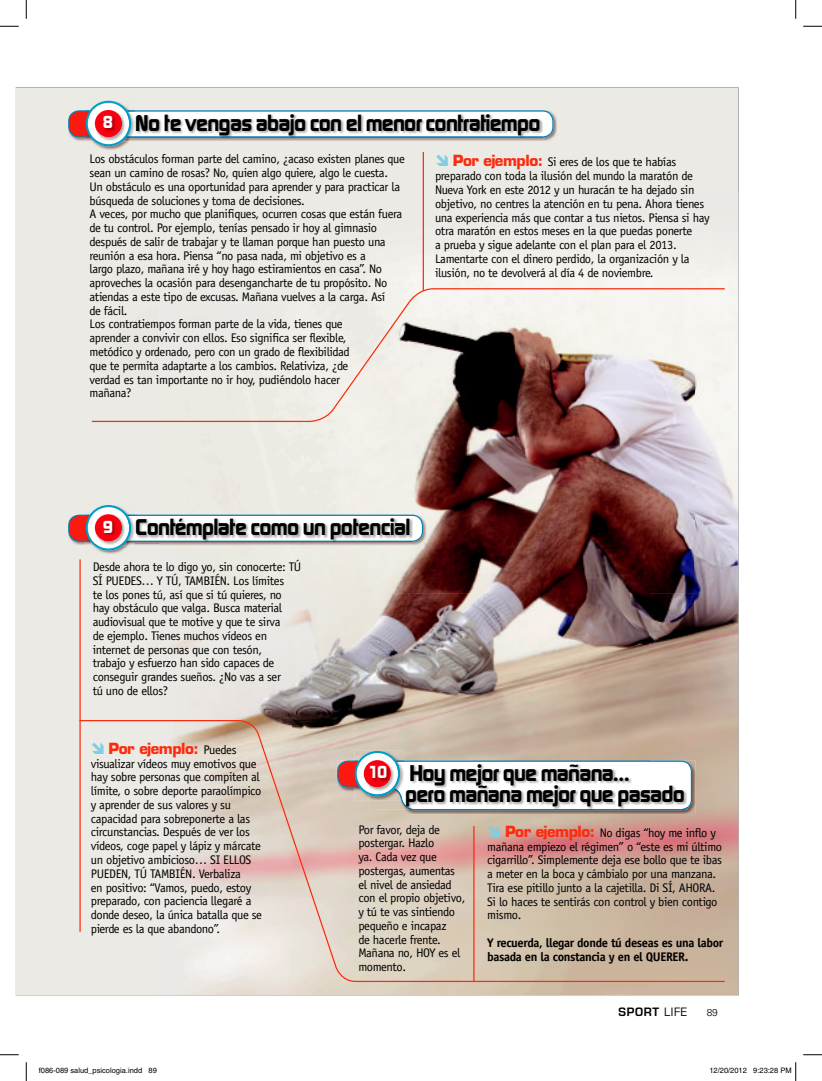
<style>
.page{position:relative;width:822px;height:1081px;background:#fff}
.page>*{position:absolute;margin:0;border:0;box-sizing:border-box;transform-origin:0 0}
.t1{font:700 23.75px/20.8px "Digital Sans EFOP";letter-spacing:-.03em;color:#000}
.t2{font:700 15px "Eurostile";letter-spacing:-.03em;color:#fc2c0e}
.t3{font:12.5px/13.8px "Officina Sans";letter-spacing:-.03em;color:#000}
.t4{font:700 12.5px/13.8px "Officina Sans";letter-spacing:-.03em;color:#000}
.t5{font:600 11.25px "Eurostile";letter-spacing:.05em;color:#000}
.t6{font:300 10px "Univers";color:#000}
.t7{font:7.5px "Helvetica";color:#000}
.s1{font-size:18.25px;color:#fff}
.s2{font-family:"Eurostile";font-weight:700;font-size:15px;color:#fc2c0e}
.s3{font-family:"Officina Sans";font-weight:400;font-size:12.5px;color:#000}
.s4{font-weight:400}
</style>
<div class="page">
<div style="left:16px;top:88px;width:722px;height:906px;background:#ebeae5"></div>
<img style="left:158px;top:261px;width:535px;height:287px">
<img style="left:693px;top:268px;width:45px;height:726px">
<img style="left:211px;top:714px;width:36px;height:280px">
<img style="left:387px;top:548px;width:306px;height:45px">
<img style="left:292px;top:593px;width:178px;height:126px">
<img style="left:470px;top:593px;width:179px;height:126px">
<img style="left:649px;top:593px;width:44px;height:401px">
<img style="left:247px;top:686px;width:45px;height:308px">
<img style="left:98px;top:100px;width:25px;height:50px">
<svg style="left:68px;top:101px;width:485px;height:45px"></svg>
<img style="left:104px;top:114px;width:18px;height:23px">
<hr style="left:422px;top:152px;width:2px;height:138px;background:#fc2c0e">
<hr style="left:79px;top:559px;width:2px;height:372px;background:#fc2c0e">
<svg style="left:91px;top:287px;width:635px;height:135px"></svg>
<svg style="left:79px;top:719px;width:647px;height:263px"></svg>
<img style="left:98px;top:550px;width:25px;height:4px">
<svg style="left:68px;top:505px;width:355px;height:45px"></svg>
<img style="left:103px;top:518px;width:19px;height:23px">
<img style="left:337px;top:760px;width:358px;height:53px">
<svg style="left:337px;top:750px;width:355px;height:60px"></svg>
<img style="left:370px;top:763px;width:21px;height:24px">
<img style="left:171px;top:593px;width:193px;height:89px">
<img style="left:91px;top:305px;width:67px;height:75px">
<img style="left:158px;top:275px;width:163px;height:103px">
<svg style="left:0;top:25px;width:19px;height:2px"></svg>
<svg style="left:803px;top:25px;width:18px;height:2px"></svg>
<svg style="left:0;top:1054px;width:19px;height:1px"></svg>
<svg style="left:803px;top:1054px;width:18px;height:1px"></svg>
<svg style="left:25px;top:0;width:2px;height:19px"></svg>
<svg style="left:25px;top:1062px;width:2px;height:18px"></svg>
<svg style="left:795px;top:0;width:1px;height:19px"></svg>
<svg style="left:795px;top:1062px;width:1px;height:18px"></svg>
<svg style="left:92px;top:741px;width:12px;height:12px"></svg>
<svg style="left:488px;top:824px;width:12px;height:12px"></svg>
<h1 class="t1" style="left:103px;top:112px;width:439px"><span class="s1">8</span> No te vengas abajo con el menor contratiempo</h1>
<p class="t3" style="left:90px;top:152px;width:317px">Los obstáculos forman parte del camino, ¿acaso existen planes que sean un camino de rosas? No, quien algo quiere, algo le cuesta.<br>Un obstáculo es una oportunidad para aprender y para practicar la búsqueda de soluciones y toma de decisiones.<br>A veces, por mucho que planifiques, ocurren cosas que están fuera de tu control. Por ejemplo, tenías pensado ir hoy al gimnasio después de salir de trabajar y te llaman porque han puesto una reunión a esa hora. Piensa “no pasa nada, mi objetivo es a<br>largo plazo, mañana iré y hoy hago estiramientos en casa”. No aproveches la ocasión para desengancharte de tu propósito. No atiendas a este tipo de excusas. Mañana vuelves a la carga. Así<br>de fácil.<br>Los contratiempos forman parte de la vida, tienes que<br>aprender a convivir con ellos. Eso significa ser flexible,<br>metódico y ordenado, pero con un grado de flexibilidad<br>que te permita adaptarte a los cambios. Relativiza, ¿de<br>verdad es tan importante no ir hoy, pudiéndolo hacer<br>mañana?</p>
<p class="t3" style="left:435px;top:155px;width:276px;text-indent:18px"><span class="s2">Por ejemplo:</span> Si eres de los que te habías preparado con toda la ilusión del mundo la maratón de Nueva York en este 2012 y un huracán te ha dejado sin objetivo, no centres la atención en tu pena. Ahora tienes una experiencia más que contar a tus nietos. Piensa si hay otra maratón en estos meses en la que puedas ponerte<br>a prueba y sigue adelante con el plan para el 2013.<br>Lamentarte con el dinero perdido, la organización y la ilusión, no te devolverá al día 4 de noviembre.</p>
<h1 class="t1" style="left:103px;top:516px;width:309px"><span class="s1">9</span> Contémplate como un potencial</h1>
<p class="t3" style="left:93px;top:560px;width:210px">Desde ahora te lo digo yo, sin conocerte: TÚ SÍ PUEDES… Y TÚ, TAMBIÉN. Los límites<br>te los pones tú, así que si tú quieres, no hay obstáculo que valga. Busca material audiovisual que te motive y que te sirva<br>de ejemplo. Tienes muchos vídeos en internet de personas que con tesón,<br>trabajo y esfuerzo han sido capaces de conseguir grandes sueños. ¿No vas a ser<br>tú uno de ellos?</p>
<p class="t2" style="left:109px;top:738px;width:129px">Por ejemplo: <span class="s3">Puedes</span></p>
<p class="t3" style="left:91px;top:756px;width:173px">visualizar vídeos muy emotivos que hay sobre personas que compiten al límite, o sobre deporte paraolímpico y aprender de sus valores y su capacidad para sobreponerte a las circunstancias. Después de ver los vídeos, coge papel y lápiz y márcate un objetivo ambicioso… SI ELLOS PUEDEN, TÚ TAMBIÉN. Verbaliza<br>en positivo: “Vamos, puedo, estoy preparado, con paciencia llegaré a donde deseo, la única batalla que se pierde es la que abandono”.</p>
<h1 class="t1" style="left:405px;top:762px;width:281px;text-indent:-37px"><span class="s1">10</span> Hoy mejor que mañana…<br>pero mañana mejor que pasado</h1>
<p class="t3" style="left:358px;top:822px;width:109px">Por favor, deja de postergar. Hazlo<br>ya. Cada vez que postergas, aumentas el nivel de ansiedad con el propio objetivo, y tú te vas sintiendo pequeño e incapaz<br>de hacerle frente.<br>Mañana no, HOY es el momento.</p>
<p class="t3" style="left:487px;top:825px;width:236px;text-indent:18px"><span class="s2">Por ejemplo:</span> No digas “hoy me inflo y mañana empiezo el régimen” o “este es mi último cigarrillo”. Simplemente deja ese bollo que te ibas a meter en la boca y cámbialo por una manzana.<br>Tira ese pitillo junto a la cajetilla. Di SÍ, AHORA.<br>Si lo haces te sentirás con control y bien contigo mismo.</p>
<p class="t4" style="left:487px;top:935px;width:237px">Y recuerda, llegar donde tú deseas es una labor basada en la constancia y en el QUERER.</p>
<p class="t5" style="left:618px;top:1004px;width:70px">SPORT <span class="s4">LIFE</span></p>
<p class="t6" style="left:706px;top:1005px;width:12px">89</p>
<p class="t7" style="left:39px;top:1066px;width:119px">f086-089 salud_psicologia.indd 89</p>
<p class="t7" style="left:709px;top:1066px;width:84px">12/20/2012 9:23:28 PM</p>
</div>
